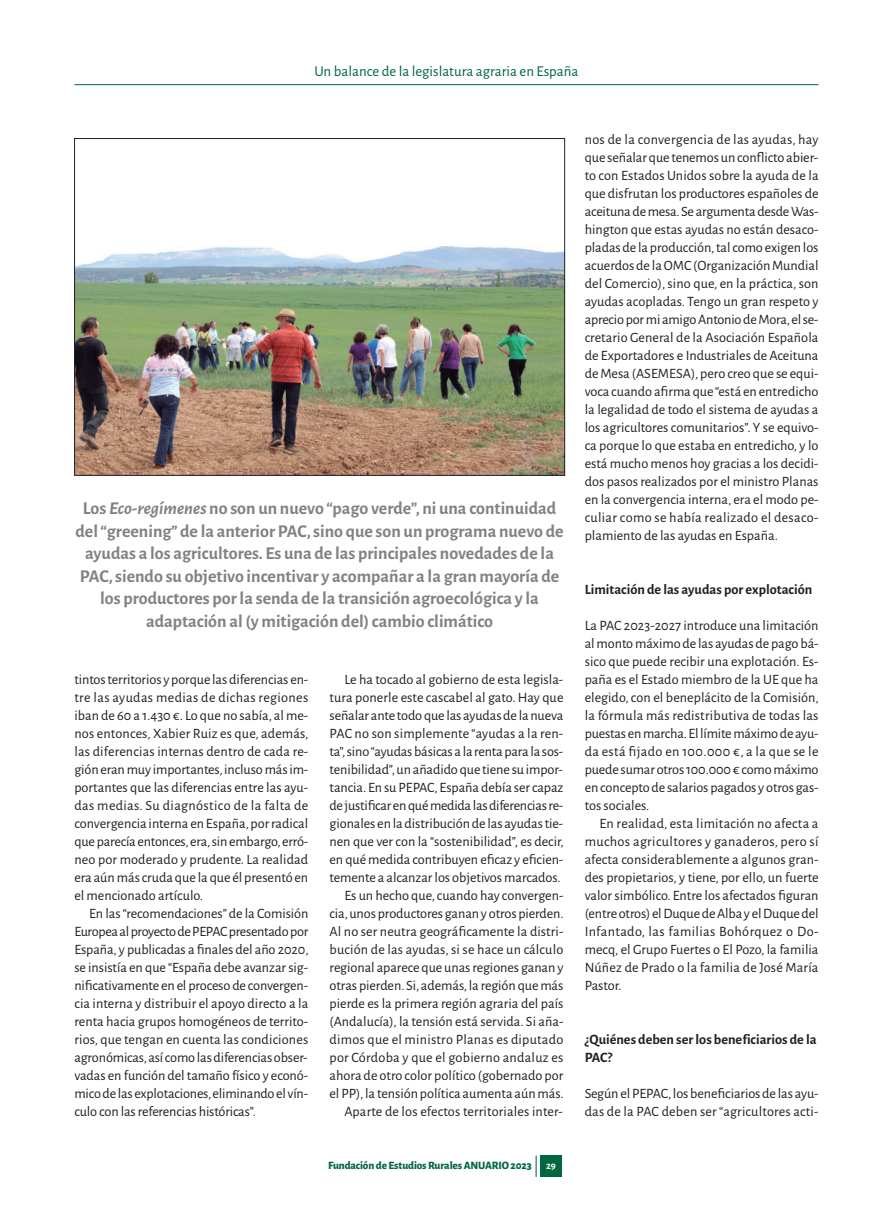
<style>
.page{position:relative;width:893px;height:1212px;background:#fff}
.page>*{position:absolute;margin:0;border:0;box-sizing:border-box;transform-origin:0 0}
.t1{font:700 18px/22.5px "Alegreya Sans";color:#808285;text-align:center}
.t2{font:15px "Alegreya Sans";color:#00673e}
.t3{font:14.25px/18px "Alegreya Sans";color:#231f20;text-align:justify}
.t4{font:700 14.25px/18px "Alegreya Sans";color:#231f20}
.t5{font:800 11.25px "Alegreya Sans";letter-spacing:-.01em;color:#00673e}
.t6{font:700 10.5px "Alegreya Sans";color:#fff}
.s1{font-style:italic}
</style>
<div class="page">
<div style="left:540px;top:1155px;width:22px;height:22px;background:#00673e"></div>
<svg style="left:536px;top:1155px;width:1px;height:22px"></svg>
<hr style="left:74px;top:84px;width:745px;height:1px;background:#00673e">
<img style="left:76px;top:246px;width:487px;height:227px">
<p class="t2" style="left:314px;top:65px;width:265px">Un balance de la legislatura agraria en España</p>
<p class="t1" style="left:76px;top:498px;width:490px">Los <span class="s1">Eco-regímenes</span> no son un nuevo “pago verde”, ni una continuidad del “greening” de la anterior PAC, sino que son un programa nuevo de ayudas a los agricultores. Es una de las principales novedades de la PAC, siendo su objetivo incentivar y acompañar a la gran mayoría de los productores por la senda de la transición agroecológica y la adaptación al (y mitigación del) cambio climático</p>
<p class="t3" style="left:74px;top:671px;width:236px">tintos territorios y porque las diferencias en&shy;tre las ayudas medias de dichas regiones iban de 60 a 1.430 €. Lo que no sabía, al me&shy;nos entonces, Xabier Ruiz es que, además, las diferencias internas dentro de cada re&shy;gión eran muy importantes, incluso más im&shy;portantes que las diferencias entre las ayu&shy;das medias. Su diagnóstico de la falta de convergencia interna en España, por radical que parecía entonces, era, sin embargo, erró&shy;neo por moderado y prudente. La realidad era aún más cruda que la que él presentó en el mencionado artículo.</p>
<p class="t3" style="left:74px;top:905px;width:236px;text-indent:15px">En las “recomendaciones” de la Comisión Europea al proyecto de PEPAC presentado por España, y publicadas a finales del año 2020, se insistía en que “España debe avanzar sig&shy;nificativamente en el proceso de convergen&shy;cia interna y distribuir el apoyo directo a la renta hacia grupos homogéneos de territo&shy;rios, que tengan en cuenta las condiciones agronómicas, así como las diferencias obser&shy;vadas en función del tamaño físico y econó&shy;mico de las explotaciones, eliminando el vín&shy;culo con las referencias históricas”.</p>
<p class="t3" style="left:330px;top:671px;width:236px;text-indent:15px">Le ha tocado al gobierno de esta legisla&shy;tura ponerle este cascabel al gato. Hay que señalar ante todo que las ayudas de la nueva PAC no son simplemente “ayudas a la ren&shy;ta”, sino “ayudas básicas a la renta para la sos&shy;tenibilidad”, un añadido que tiene su impor&shy;tancia. En su PEPAC, España debía ser capaz de justificar en qué medida las diferencias re&shy;gionales en la distribución de las ayudas tie&shy;nen que ver con la “sostenibilidad”, es decir, en qué medida contribuyen eficaz y eficien&shy;temente a alcanzar los objetivos marcados.</p>
<p class="t3" style="left:330px;top:887px;width:236px;text-indent:15px">Es un hecho que, cuando hay convergen&shy;cia, unos productores ganan y otros pierden.<br>Al no ser neutra geográficamente la distri&shy;bución de las ayudas, si se hace un cálculo regional aparece que unas regiones ganan y otras pierden. Si, además, la región que más pierde es la primera región agraria del país (Andalucía), la tensión está servida. Si aña&shy;dimos que el ministro Planas es diputado por Córdoba y que el gobierno andaluz es ahora de otro color político (gobernado por el PP), la tensión política aumenta aún más.</p>
<p class="t3" style="left:344px;top:1103px;width:220px">Aparte de los efectos territoriales inter-</p>
<p class="t5" style="left:328px;top:1159px;width:205px">Fundación de Estudios Rurales ANUARIO 2023</p>
<p class="t6" style="left:546px;top:1162px;width:11px">29</p>
<p class="t3" style="left:585px;top:131px;width:235px">nos de la convergencia de las ayudas, hay que señalar que tenemos un conflicto abier&shy;to con Estados Unidos sobre la ayuda de la que disfrutan los productores españoles de aceituna de mesa. Se argumenta desde Was&shy;hington que estas ayudas no están desaco&shy;pladas de la producción, tal como exigen los acuerdos de la OMC (Organización Mundial del Comercio), sino que, en la práctica, son ayudas acopladas. Tengo un gran respeto y aprecio por mi amigo Antonio de Mora, el se&shy;cretario General de la Asociación Española de Exportadores e Industriales de Aceituna de Mesa (ASEMESA), pero creo que se equi&shy;voca cuando afirma que “está en entredicho la legalidad de todo el sistema de ayudas a los agricultores comunitarios”. Y se equivo&shy;ca porque lo que estaba en entredicho, y lo está mucho menos hoy gracias a los decidi&shy;dos pasos realizados por el ministro Planas en la convergencia interna, era el modo pe&shy;culiar como se había realizado el desaco&shy;plamiento de las ayudas en España.</p>
<p class="t4" style="left:585px;top:581px;width:229px">Limitación de las ayudas por explotación</p>
<p class="t3" style="left:585px;top:617px;width:236px">La PAC 2023-2027 introduce una limitación al monto máximo de las ayudas de pago bá&shy;sico que puede recibir una explotación. Es&shy;paña es el Estado miembro de la UE que ha elegido, con el beneplácito de la Comisión, la fórmula más redistributiva de todas las puestas en marcha. El límite máximo de ayu&shy;da está fijado en 100.000 €, a la que se le puede sumar otros 100.000 € como máximo en concepto de salarios pagados y otros gas&shy;tos sociales.</p>
<p class="t3" style="left:585px;top:815px;width:235px;text-indent:15px">En realidad, esta limitación no afecta a muchos agricultores y ganaderos, pero sí afecta considerablemente a algunos gran&shy;des propietarios, y tiene, por ello, un fuerte valor simbólico. Entre los afectados figuran (entre otros) el Duque de Alba y el Duque del Infantado, las familias Bohórquez o Do&shy;mecq, el Grupo Fuertes o El Pozo, la familia Núñez de Prado o la familia de José María Pastor.</p>
<p class="t4" style="left:585px;top:1031px;width:234px">¿Quiénes deben ser los beneficiarios de la<br>PAC?</p>
<p class="t3" style="left:585px;top:1085px;width:235px">Según el PEPAC, los beneficiarios de las ayu&shy;das de la PAC deben ser “agricultores acti-</p>
</div>
